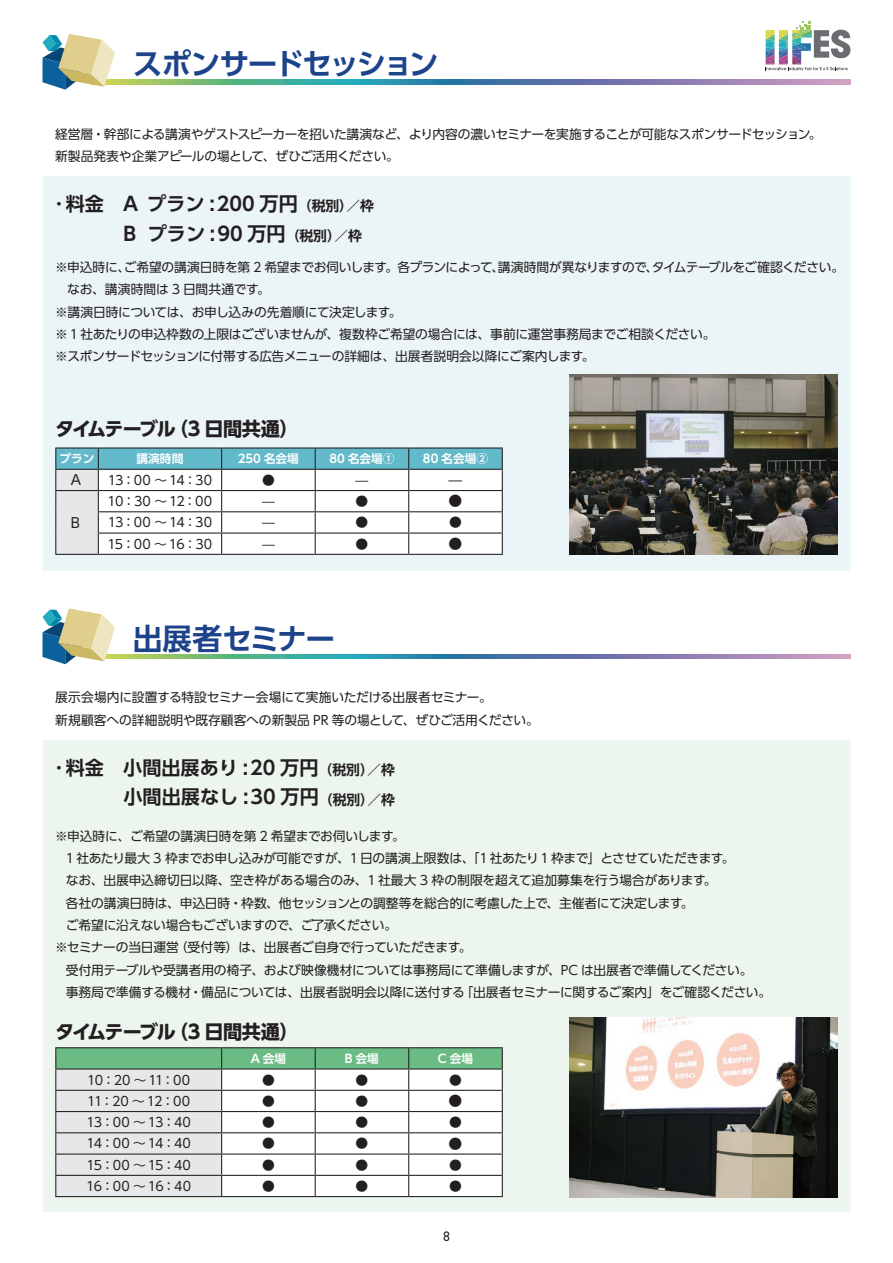
<style>
.page{position:relative;width:893px;height:1263px;background:#fff}
.page>*{position:absolute;margin:0;border:0;box-sizing:border-box;transform-origin:0 0}
.t1{font:700 29.7px "UD Shin Go Pro De";letter-spacing:-.075em;color:#1d448b}
.t2{font:700 29.7px "UD Shin Go Pro De";letter-spacing:-.03em;color:#1d448b}
.t3{font:700 19.2px/29.7px "UD Shin Go Pro De";color:#231f20}
.t4{font:700 19.2px "UD Shin Go Pro";letter-spacing:-.075em;color:#231f20}
.t5{font:13.8px "UD Shin Go Pro";color:#231f20}
.t6{font:13.8px "DIN2014";color:#231f20}
.t7{font:12.75px/22.4px "UD Shin Go Pro";letter-spacing:-.02em;color:#231f20}
.t8{font:12.75px/22.4px "UD Shin Go Pro";letter-spacing:-.04em;color:#231f20}
.t9{font:700 11.7px "UD Shin Go Pro De";color:#fff}
.s1{font-size:13.8px}
</style>
<div class="page">
<div style="left:43px;top:176px;width:807px;height:395px;background:#ebf4f6"></div>
<div style="left:43px;top:740px;width:807px;height:472px;background:#ecf6ee"></div>
<svg style="left:115px;top:80px;width:735px;height:4px;background:#6b93a2"></svg>
<svg style="left:43px;top:34px;width:72px;height:56px"></svg>
<svg style="left:115px;top:654px;width:735px;height:5px;background:#6b93a2"></svg>
<svg style="left:43px;top:608px;width:72px;height:56px"></svg>
<img style="left:570px;top:375px;width:268px;height:180px">
<img style="left:570px;top:1017px;width:267px;height:180px">
<hr style="left:55px;top:447px;width:43px;height:2px;background:#231f20">
<hr style="left:98px;top:447px;width:124px;height:2px;background:#231f20">
<hr style="left:222px;top:447px;width:93px;height:2px;background:#231f20">
<hr style="left:315px;top:447px;width:94px;height:2px;background:#231f20">
<hr style="left:409px;top:447px;width:94px;height:2px;background:#231f20">
<hr style="left:55px;top:554px;width:43px;height:1px;background:#231f20">
<svg style="left:55px;top:448px;width:448px;height:106px;background:#d2e2e6"></svg>
<hr style="left:98px;top:554px;width:124px;height:1px;background:#231f20">
<hr style="left:222px;top:554px;width:93px;height:1px;background:#231f20">
<hr style="left:315px;top:554px;width:94px;height:1px;background:#231f20">
<hr style="left:409px;top:554px;width:94px;height:1px;background:#231f20">
<hr style="left:55px;top:1047px;width:167px;height:1px;background:#231f20">
<hr style="left:222px;top:1047px;width:93px;height:1px;background:#231f20">
<hr style="left:315px;top:1047px;width:94px;height:1px;background:#231f20">
<hr style="left:409px;top:1047px;width:94px;height:1px;background:#231f20">
<svg style="left:55px;top:1048px;width:448px;height:148px"></svg>
<hr style="left:55px;top:1196px;width:167px;height:1px;background:#231f20">
<hr style="left:222px;top:1196px;width:93px;height:1px;background:#231f20">
<hr style="left:315px;top:1196px;width:94px;height:1px;background:#231f20">
<hr style="left:409px;top:1196px;width:94px;height:1px;background:#231f20">
<svg style="left:765px;top:21px;width:85px;height:50px"></svg>
<h1 class="t1" style="left:133px;top:40px;width:307px">スポンサードセッション</h1>
<p class="t8" style="left:55px;top:122px;width:768px">経営層・幹部による講演やゲストスピーカーを招いた講演など、より内容の濃いセミナーを実施することが可能なスポンサードセッション。新製品発表や企業アピールの場として、ぜひご活用ください。</p>
<h2 class="t3" style="left:124px;top:188px;width:252px;text-indent:-71px"><span class="s1">・</span>料金　A プラン :200 万円<span class="s1">（税別）／枠<br></span>B プラン :90 万円<span class="s1">（税別）／枠</span></h2>
<p class="t7" style="left:55px;top:255px;width:790px">※申込時に、ご希望の講演日時を第 2 希望までお伺いします。各プランによって、講演時間が異なりますので、タイムテーブルをご確認ください。</p>
<p class="t7" style="left:67px;top:278px;width:204px">なお、講演時間は 3 日間共通です。</p>
<p class="t7" style="left:55px;top:300px;width:348px">※講演日時については、お申し込みの先着順にて決定します。</p>
<p class="t7" style="left:55px;top:322px;width:662px">※ 1 社あたりの申込枠数の上限はございませんが、複数枠ご希望の場合には、事前に運営事務局までご相談ください。</p>
<p class="t8" style="left:55px;top:345px;width:541px">※スポンサードセッションに付帯する広告メニューの詳細は、出展者説明会以降にご案内します。</p>
<h2 class="t4" style="left:55px;top:413px;width:245px">タイムテーブル（3 日間共通）</h2>
<p class="t9" style="left:60px;top:449px;width:37px">プラン</p>
<p class="t9" style="left:137px;top:449px;width:48px">講演時間</p>
<p class="t9" style="left:238px;top:449px;width:63px">250 名会場</p>
<p class="t9" style="left:329px;top:449px;width:67px">80 名会場①</p>
<p class="t9" style="left:423px;top:449px;width:67px">80 名会場②</p>
<p class="t5" style="left:71px;top:469px;width:12px">A</p>
<p class="t7" style="left:108px;top:468px;width:106px">13：00 ～14：30</p>
<p class="t7" style="left:262px;top:468px;width:14px">●</p>
<p class="t7" style="left:356px;top:468px;width:14px">—</p>
<p class="t5" style="left:449px;top:469px;width:15px">—</p>
<p class="t5" style="left:71px;top:511px;width:11px">B</p>
<p class="t7" style="left:108px;top:490px;width:106px">10：30 ～12：00</p>
<p class="t7" style="left:262px;top:490px;width:14px">—</p>
<p class="t7" style="left:356px;top:490px;width:14px">●</p>
<p class="t5" style="left:449px;top:490px;width:15px">●</p>
<p class="t7" style="left:108px;top:511px;width:106px">13：00 ～14：30</p>
<p class="t7" style="left:262px;top:511px;width:14px">—</p>
<p class="t7" style="left:356px;top:511px;width:14px">●</p>
<p class="t7" style="left:449px;top:511px;width:14px">●</p>
<p class="t7" style="left:108px;top:532px;width:106px">15：00 ～16：30</p>
<p class="t7" style="left:262px;top:532px;width:14px">—</p>
<p class="t7" style="left:356px;top:532px;width:14px">●</p>
<p class="t5" style="left:449px;top:532px;width:15px">●</p>
<h1 class="t2" style="left:133px;top:614px;width:204px">出展者セミナー</h1>
<p class="t7" style="left:55px;top:686px;width:485px">展示会場内に設置する特設セミナー会場にて実施いただける出展者セミナー。<br>新規顧客への詳細説明や既存顧客への新製品 PR 等の場として、ぜひご活用ください。</p>
<h2 class="t3" style="left:52px;top:752px;width:345px;text-align:right"><span class="s1">・</span>料金　小間出展あり :20 万円<span class="s1">（税別）／枠</span>小間出展なし :30 万円<span class="s1">（税別）／枠</span></h2>
<p class="t7" style="left:55px;top:824px;width:351px">※申込時に、ご希望の講演日時を第 2 希望までお伺いします。</p>
<p class="t7" style="left:66px;top:846px;width:670px">1 社あたり最大 3 枠までお申し込みが可能ですが、1 日の講演上限数は、「1 社あたり 1 枠まで」とさせていただきます。</p>
<p class="t7" style="left:66px;top:869px;width:652px">なお、出展申込締切日以降、空き枠がある場合のみ、1 社最大 3 枠の制限を超えて追加募集を行う場合があります。</p>
<p class="t7" style="left:66px;top:891px;width:629px">各社の講演日時は、申込日時・枠数、他セッションとの調整等を総合的に考慮した上で、主催者にて決定します。</p>
<p class="t7" style="left:66px;top:913px;width:333px">ご希望に沿えない場合もございますので、ご了承ください。</p>
<p class="t7" style="left:55px;top:936px;width:418px">※セミナーの当日運営（受付等）は、出展者ご自身で行っていただきます。</p>
<p class="t7" style="left:66px;top:958px;width:688px">受付用テーブルや受講者用の椅子、および映像機材については事務局にて準備しますが、PC は出展者で準備してください。</p>
<p class="t7" style="left:66px;top:980px;width:707px">事務局で準備する機材・備品については、出展者説明会以降に送付する「出展者セミナーに関するご案内」をご確認ください。</p>
<h2 class="t4" style="left:55px;top:1016px;width:245px">タイムテーブル（3 日間共通）</h2>
<p class="t9" style="left:251px;top:1049px;width:37px">A 会場</p>
<p class="t9" style="left:345px;top:1049px;width:35px">B 会場</p>
<p class="t9" style="left:438px;top:1049px;width:37px">C 会場</p>
<p class="t7" style="left:87px;top:1068px;width:105px">10：20 ～11：00</p>
<p class="t7" style="left:262px;top:1068px;width:14px">●</p>
<p class="t7" style="left:356px;top:1068px;width:14px">●</p>
<p class="t7" style="left:449px;top:1068px;width:14px">●</p>
<p class="t7" style="left:87px;top:1089px;width:104px">11：20 ～12：00</p>
<p class="t7" style="left:262px;top:1089px;width:14px">●</p>
<p class="t7" style="left:356px;top:1089px;width:14px">●</p>
<p class="t5" style="left:449px;top:1090px;width:15px">●</p>
<p class="t7" style="left:87px;top:1111px;width:106px">13：00 ～13：40</p>
<p class="t7" style="left:262px;top:1111px;width:14px">●</p>
<p class="t7" style="left:356px;top:1111px;width:14px">●</p>
<p class="t7" style="left:449px;top:1111px;width:14px">●</p>
<p class="t7" style="left:86px;top:1132px;width:106px">14：00 ～14：40</p>
<p class="t7" style="left:262px;top:1132px;width:14px">●</p>
<p class="t7" style="left:356px;top:1132px;width:14px">●</p>
<p class="t5" style="left:449px;top:1132px;width:15px">●</p>
<p class="t7" style="left:86px;top:1153px;width:106px">15：00 ～15：40</p>
<p class="t7" style="left:262px;top:1153px;width:14px">●</p>
<p class="t7" style="left:356px;top:1153px;width:14px">●</p>
<p class="t7" style="left:449px;top:1153px;width:14px">●</p>
<p class="t7" style="left:86px;top:1174px;width:106px">16：00 ～16：40</p>
<p class="t7" style="left:262px;top:1174px;width:14px">●</p>
<p class="t7" style="left:356px;top:1174px;width:14px">●</p>
<p class="t7" style="left:449px;top:1174px;width:14px">●</p>
<p class="t6" style="left:443px;top:1227px;width:8px">8</p>
</div>
